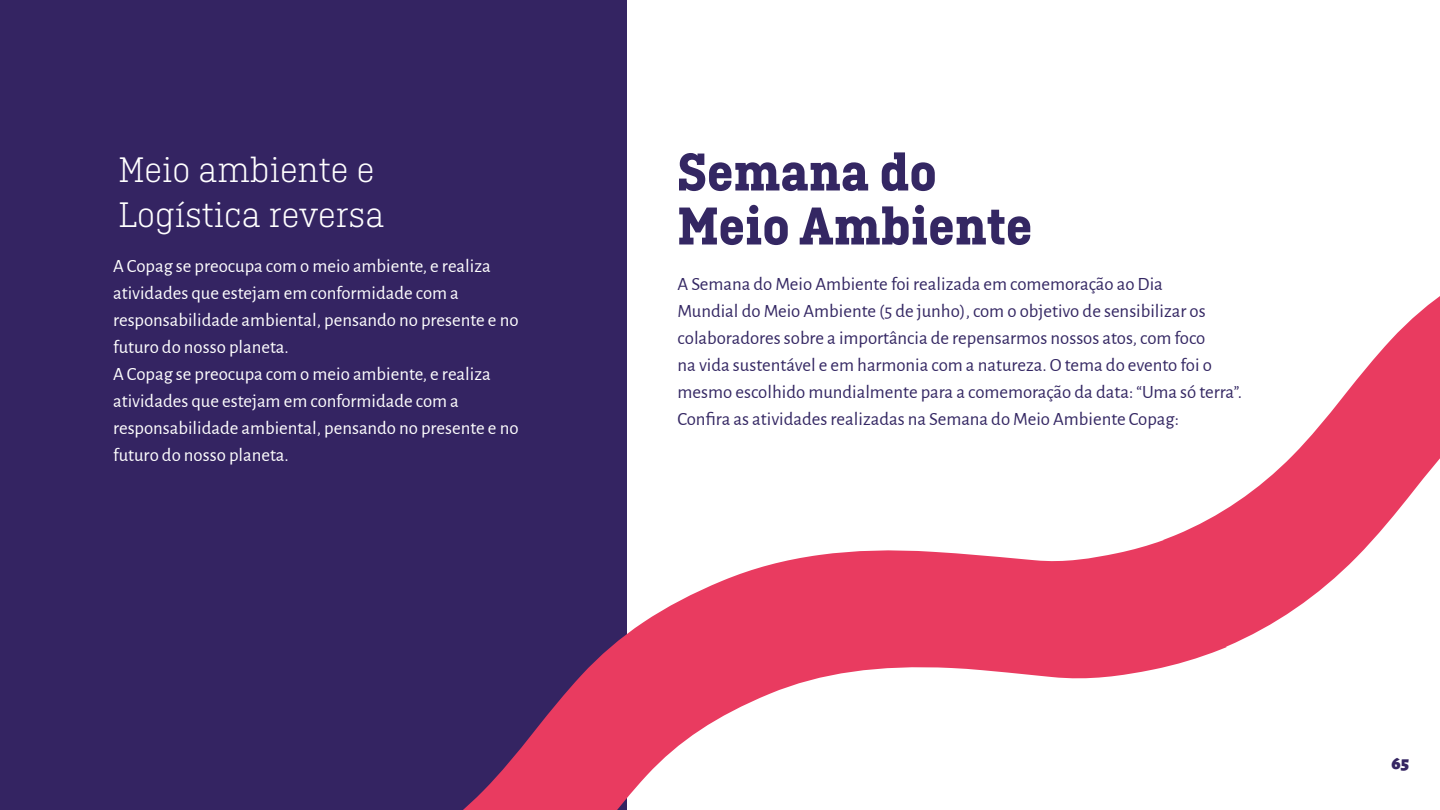
<style>
.page{position:relative;width:1440px;height:810px;background:#fff}
.page>*{position:absolute;margin:0;border:0;box-sizing:border-box;transform-origin:0 0}
.t1{font:700 56.25px/54px "Ciutadella Slab";color:#342763}
.t2{font:300 37.5px/45px "Ciutadella Slab";color:#fff}
.t3{font:18.75px/27px "Alegreya Sans";color:#342763}
.t4{font:18.75px/27px "Alegreya Sans";color:#fff}
.t5{font:900 18.75px "Alegreya Sans";color:#352562}
</style>
<div class="page">
<div style="left:0;top:0;width:627px;height:810px;background:#342462"></div>
<svg style="left:463px;top:296px;width:977px;height:514px"></svg>
<h2 class="t2" style="left:118px;top:147px;width:268px">Meio ambiente e<br>Logística reversa</h2>
<p class="t4" style="left:113px;top:251px;width:407px">A Copag se preocupa com o meio ambiente, e realiza atividades que estejam em conformidade com a responsabilidade ambiental, pensando no presente e no futuro do nosso planeta.<br>A Copag se preocupa com o meio ambiente, e realiza atividades que estejam em conformidade com a responsabilidade ambiental, pensando no presente e no futuro do nosso planeta.</p>
<h1 class="t1" style="left:677px;top:145px;width:357px">Semana do<br>Meio Ambiente</h1>
<p class="t3" style="left:678px;top:269px;width:566px">A Semana do Meio Ambiente foi realizada em comemoração ao Dia<br>Mundial do Meio Ambiente (5 de junho), com o objetivo de sensibilizar os colaboradores sobre a importância de repensarmos nossos atos, com foco<br>na vida sustentável e em harmonia com a natureza. O tema do evento foi o mesmo escolhido mundialmente para a comemoração da data: “Uma só terra”.<br>Confira as atividades realizadas na Semana do Meio Ambiente Copag:</p>
<p class="t5" style="left:1392px;top:748px;width:19px">65</p>
</div>
